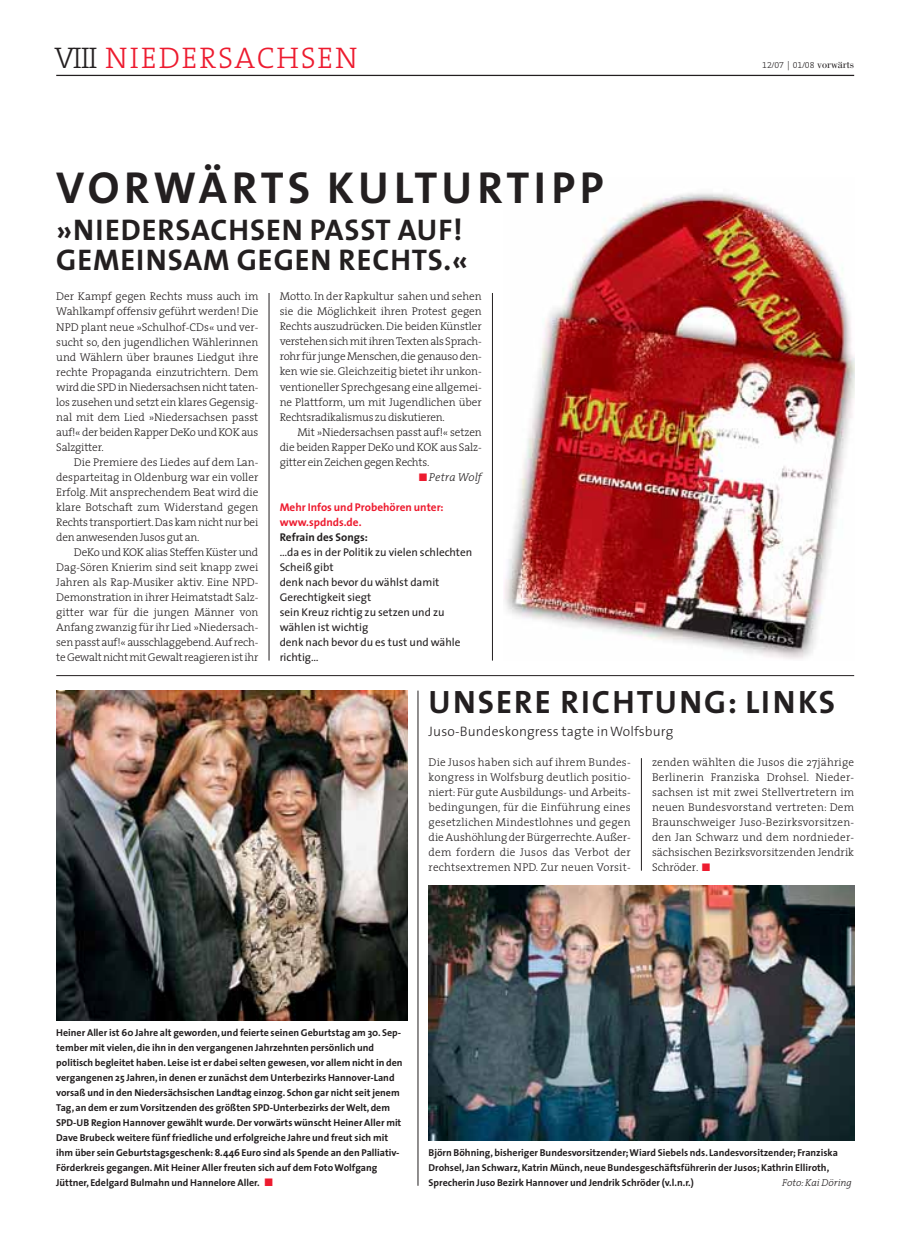
<style>
.page{position:relative;width:907px;height:1240px;background:#fff}
.page>*{position:absolute;margin:0;border:0;box-sizing:border-box;transform-origin:0 0}
.t1{font:700 45px "The Sans";letter-spacing:.095em;color:#231f20}
.t2{font:700 32.5px "The Sans";letter-spacing:.06em;color:#231f20}
.t3{font:700 30px/30px "The Sans";letter-spacing:.03em;color:#231f20}
.t4{font:30px "The Serif Light Caps";letter-spacing:.06em;color:#ed1b2f}
.t5{font:300 13.75px "The Sans";letter-spacing:.01em;color:#231f20}
.t6{font:italic 300 11.38px "The Serif";letter-spacing:.01em;color:#231f20}
.t7{font:300 11.25px/15px "The Serif";letter-spacing:-.02em;color:#231f20;text-align:justify}
.t8{font:11.25px/15px "The Sans";color:#231f20}
.t9{font:700 11.25px/15px "The Sans";color:#ed1b2f}
.t10{font:700 11.25px "The Sans";color:#231f20}
.t11{font:700 10px/15px "The Sans";color:#231f20}
.t12{font:italic 300 10px "The Serif";color:#231f20}
.t13{font:8.75px "The Serif Light Expert";color:#231f20}
.s1{color:#231f20}
.s2{color:#ed1b2f}
.s3{font-family:"Bodoni";font-size:11.25px}
</style>
<div class="page">
<img style="left:504px;top:193px;width:349px;height:466px">
<img style="left:56px;top:690px;width:351px;height:330px">
<hr style="left:56px;top:75px;width:797px;height:1px;background:#231f20">
<hr style="left:641px;top:758px;width:1px;height:112px;background:#231f20">
<hr style="left:269px;top:293px;width:1px;height:367px;background:#231f20">
<hr style="left:492px;top:293px;width:1px;height:367px;background:#231f20">
<hr style="left:417px;top:690px;width:1px;height:495px;background:#231f20">
<img style="left:428px;top:885px;width:425px;height:255px">
<hr style="left:56px;top:675px;width:797px;height:1px;background:#231f20">
<h3 class="t4" style="left:54px;top:48px;width:304px"><span class="s1">VIII</span> NIEDERSACHSEN</h3>
<h1 class="t1" style="left:56px;top:168px;width:549px">VORWÄRTS KULTURTIPP</h1>
<h3 class="t3" style="left:56px;top:217px;width:413px">»NIEDERSACHSEN PASST AUF!<br>GEMEINSAM GEGEN RECHTS.«</h3>
<p class="t7" style="left:56px;top:290px;width:203px">Der Kampf gegen Rechts muss auch im Wahlkampf offensiv geführt werden! Die NPD plant neue »Schulhof-CDs« und ver&shy;sucht so, den jugendlichen Wählerinnen und Wählern über braunes Liedgut ihre rechte Propaganda einzutrichtern. Dem wird die SPD in Niedersachsen nicht taten&shy;los zusehen und setzt ein klares Gegensig&shy;nal mit dem Lied »Niedersachsen passt auf!« der beiden Rapper DeKo und KOK aus Salzgitter.</p>
<p class="t7" style="left:56px;top:455px;width:203px;text-indent:18px">Die Premiere des Liedes auf dem Lan&shy;desparteitag in Oldenburg war ein voller Erfolg. Mit ansprechendem Beat wird die klare Botschaft zum Widerstand gegen Rechts transportiert.Das kam nicht nur bei den anwesenden Jusos gut an.</p>
<p class="t7" style="left:56px;top:545px;width:203px;text-indent:18px">DeKo und KOK alias Steffen Küster und Dag-Sören Knierim sind seit knapp zwei Jahren als Rap-Musiker aktiv. Eine NPD-Demonstration in ihrer Heimatstadt Salz&shy;gitter war für die jungen Männer von Anfang zwanzig für ihr Lied »Niedersach&shy;sen passt auf!« ausschlaggebend.Auf rech&shy;te Gewalt nicht mit Gewalt reagieren ist ihr</p>
<p class="t7" style="left:279px;top:290px;width:203px">Motto. In der Rapkultur sahen und sehen sie die Möglichkeit ihren Protest gegen Rechts auszudrücken. Die beiden Künstler verstehen sich mit ihren Texten als Sprach&shy;rohr für junge Menschen,die genauso den&shy;ken wie sie. Gleichzeitig bietet ihr unkon&shy;ventioneller Sprechgesang eine allgemei&shy;ne Plattform, um mit Jugendlichen über Rechtsradikalismus zu diskutieren.</p>
<p class="t7" style="left:279px;top:425px;width:203px;text-indent:18px">Mit »Niedersachsen passt auf!« setzen die beiden Rapper DeKo und KOK aus Salz&shy;gitter ein Zeichen gegen Rechts.</p>
<p class="t6" style="left:419px;top:470px;width:64px"><span class="s2">■</span>Petra Wolf</p>
<p class="t9" style="left:279px;top:500px;width:165px">Mehr Infos und Probehören unter: www.spdnds.de.</p>
<p class="t10" style="left:279px;top:532px;width:90px">Refrain des Songs:</p>
<p class="t8" style="left:279px;top:545px;width:194px">…da es in der Politik zu vielen schlechten<br>Scheiß gibt<br>denk nach bevor du wählst damit<br>Gerechtigkeit siegt<br>sein Kreuz richtig zu setzen und zu wählen ist wichtig<br>denk nach bevor du es tust und wähle richtig…</p>
<p class="t13" style="left:762px;top:61px;width:93px">12/07]01/08 <span class="s3">vorwärts</span></p>
<h2 class="t2" style="left:428px;top:687px;width:408px">UNSERE RICHTUNG: LINKS</h2>
<p class="t5" style="left:428px;top:725px;width:246px">Juso-Bundeskongress tagte in Wolfsburg</p>
<p class="t7" style="left:428px;top:755px;width:203px">Die Jusos haben sich auf ihrem Bundes&shy;kongress in Wolfsburg deutlich positio&shy;niert: Für gute Ausbildungs- und Arbeits&shy;bedingungen, für die Einführung eines gesetzlichen Mindestlohnes und gegen die Aushöhlung der Bürgerrechte.Außer&shy;dem fordern die Jusos das Verbot der rechtsextremen NPD. Zur neuen Vorsit-</p>
<p class="t7" style="left:651px;top:755px;width:203px">zenden wählten die Jusos die 27jährige Berlinerin Franziska Drohsel. Nieder&shy;sachsen ist mit zwei Stellvertretern im neuen Bundesvorstand vertreten: Dem Braunschweiger Juso-Bezirksvorsitzen&shy;den Jan Schwarz und dem nordnieder&shy;sächsischen Bezirksvorsitzenden Jendrik Schröder. <span class="s2">■</span></p>
<p class="t11" style="left:56px;top:1025px;width:348px">Heiner Aller ist 60 Jahre alt geworden, und feierte seinen Geburtstag am 30. Sep&shy;tember mit vielen, die ihn in den vergangenen Jahrzehnten persönlich und politisch begleitet haben. Leise ist er dabei selten gewesen, vor allem nicht in den vergangenen 25 Jahren, in denen er zunächst dem Unterbezirks Hannover-Land vorsaß und in den Niedersächsischen Landtag einzog. Schon gar nicht seit jenem Tag, an dem er zum Vorsitzenden des größten SPD-Unterbezirks der Welt, dem SPD-UB Region Hannover gewählt wurde. Der vorwärts wünscht Heiner Aller mit Dave Brubeck weitere fünf friedliche und erfolgreiche Jahre und freut sich mit ihm über sein Geburtstagsgeschenk: 8.446 Euro sind als Spende an den Palliativ-Förderkreis gegangen. Mit Heiner Aller freuten sich auf dem Foto Wolfgang Jüttner, Edelgard Bulmahn und Hannelore Aller. <span class="s2">■</span></p>
<p class="t11" style="left:428px;top:1145px;width:410px">Björn Böhning, bisheriger Bundesvorsitzender;Wiard Siebels nds. Landesvorsitzender; Franziska<br>Drohsel, Jan Schwarz, Katrin Münch, neue Bundesgeschäftsführerin der Jusos; Kathrin Elliroth,<br>Sprecherin Juso Bezirk Hannover und Jendrik Schröder (v.l.n.r.)</p>
<p class="t12" style="left:782px;top:1176px;width:71px">Foto: Kai Döring</p>
</div>
